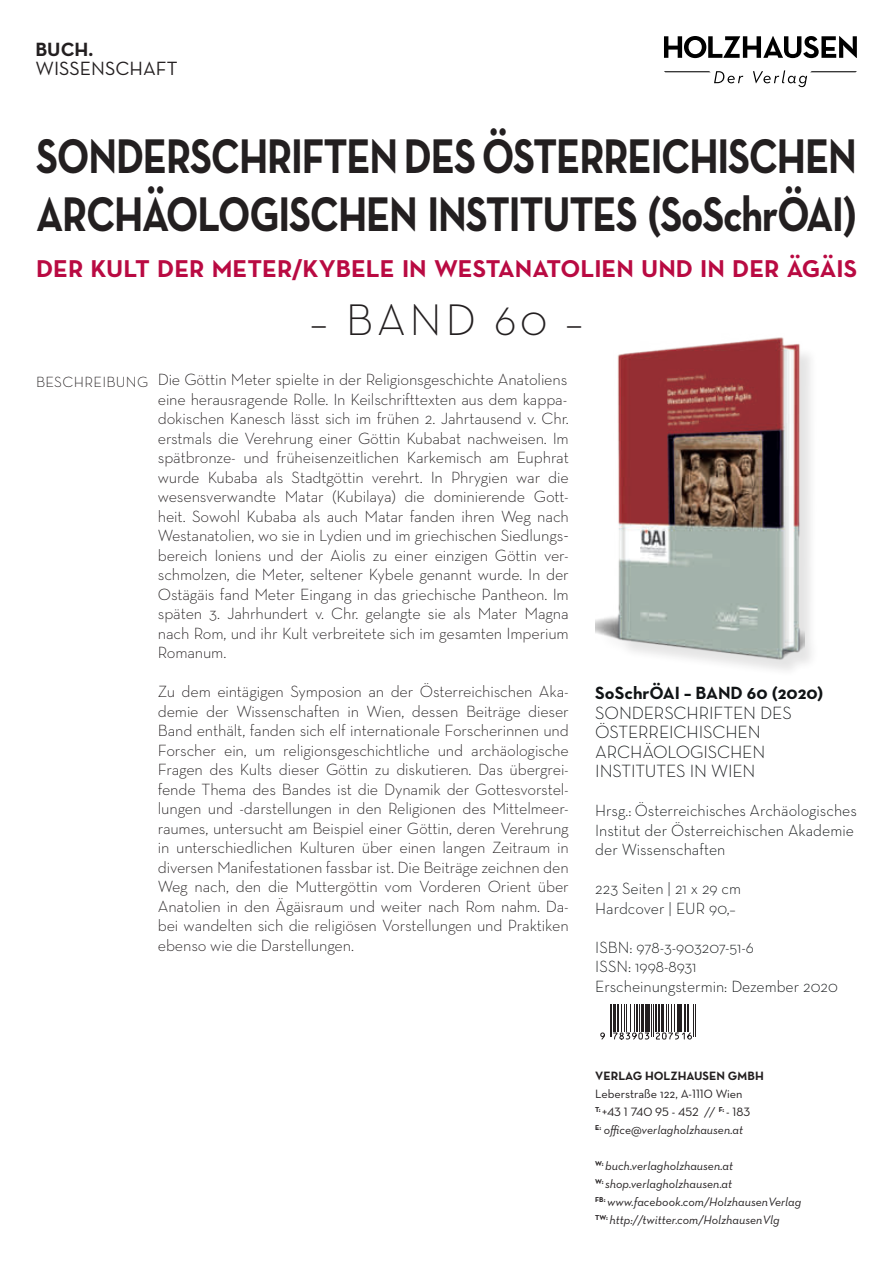
<style>
.page{position:relative;width:893px;height:1263px;background:#fff}
.page>*{position:absolute;margin:0;border:0;box-sizing:border-box;transform-origin:0 0}
.t1{font:700 49.5px/58.5px "Neutra Text";letter-spacing:-.03em;color:#231f20;scale:.83 1}
.t2{font:300 45px "Neutra Text";letter-spacing:.08em;color:#231f20}
.t3{font:700 24.75px "Neutra Text";color:#b90a42}
.t4{font:19.5px "Neutra Text";color:#231f20}
.t5{font:19.5px "Neutra Text Bold Alt";color:#231f20}
.t6{font:300 18px/19.5px "Neutra Text";letter-spacing:-.01em;color:#101315}
.t7{font:700 18px "Neutra Text";color:#101315}
.t8{font:300 16.5px/19.5px "Neutra Text";letter-spacing:-.01em;color:#231f20;text-align:justify}
.t9{font:300 16.5px/19.5px "Neutra Text";color:#101315}
.t10{font:300 15px "Neutra Text";letter-spacing:.02em;color:#231f20}
.t11{font:italic 12.3px/18px "Neutra Text";color:#231f20}
.t12{font:12.3px "Neutra Text";color:#231f20}
.t13{font:12.3px "Neutra Text Book Alt";color:#231f20}
.t14{font:12.3px "Neutra Text Bold Alt";color:#231f20}
.t15{font:9.9px/11.9px "Arial";color:#231f20}
.s1{font-family:"Neutra Text Book Alt"}
.s2{font-family:"Neutra Text";font-style:italic}
</style>
<div class="page">
<svg style="left:664px;top:36px;width:193px;height:22px"></svg>
<svg style="left:753px;top:70px;width:104px;height:17px"></svg>
<svg style="left:664px;top:71px;width:79px;height:12px"></svg>
<div style="left:598px;top:341px;width:225px;height:336px;background:#231f20;opacity:.12"></div>
<img style="left:595px;top:337px;width:210px;height:323px">
<hr style="left:610px;top:1004px;width:1px;height:32px;background:#231f20">
<hr style="left:611px;top:1004px;width:1px;height:32px;background:#231f20">
<hr style="left:693px;top:1004px;width:1px;height:32px;background:#231f20">
<hr style="left:695px;top:1004px;width:1px;height:32px;background:#231f20">
<svg style="left:600px;top:1032px;width:5px;height:8px"></svg>
<svg style="left:613px;top:1004px;width:79px;height:36px"></svg>
<p class="t5" style="left:36px;top:37px;width:59px">BUCH.</p>
<p class="t4" style="left:36px;top:57px;width:144px">WISSENSCHAFT</p>
<h1 class="t1" style="left:36px;top:125px;width:991px">SONDERSCHRIFTEN DES ÖSTERREICHISCHEN<br>ARCHÄOLOGISCHEN INSTITUTES (SoSchrÖAI)</h1>
<h3 class="t3" style="left:36px;top:254px;width:823px">DER KULT DER METER/KYBELE IN WESTANATOLIEN UND IN DER ÄGÄIS</h3>
<h2 class="t2" style="left:310px;top:292px;width:275px">– BAND 60 –</h2>
<p class="t10" style="left:36px;top:373px;width:114px">BESCHREIBUNG</p>
<p class="t8" style="left:158px;top:369px;width:413px">Die Göttin Meter spielte in der Religionsgeschichte Anatoliens eine herausragende Rolle. In Keilschrifttexten aus dem kappa&shy;dokischen Kanesch lässt sich im frühen 2. Jahrtausend v. Chr. erstmals die Verehrung einer Göttin Kubabat nachweisen. Im spätbronze- und früheisenzeitlichen Karkemisch am Euphrat wurde Kubaba als Stadtgöttin verehrt. In Phrygien war die wesensverwandte Matar (Kubilaya) die dominierende Gott&shy;heit. Sowohl Kubaba als auch Matar fanden ihren Weg nach Westanatolien, wo sie in Lydien und im griechischen Siedlungs&shy;bereich Ioniens und der Aiolis zu einer einzigen Göttin ver&shy;schmolzen, die Meter, seltener Kybele genannt wurde. In der Ostägäis fand Meter Eingang in das griechische Pantheon. Im späten 3. Jahrhundert v. Chr. gelangte sie als Mater Magna nach Rom, und ihr Kult verbreitete sich im gesamten Imperium Romanum.</p>
<p class="t8" style="left:158px;top:681px;width:413px">Zu dem eintägigen Symposion an der Österreichischen Aka&shy;demie der Wissenschaften in Wien, dessen Beiträge dieser Band enthält, fanden sich elf internationale Forscherinnen und Forscher ein, um religionsgeschichtliche und archäologische Fragen des Kults dieser Göttin zu diskutieren. Das übergrei&shy;fende Thema des Bandes ist die Dynamik der Gottesvorstel&shy;lungen und -darstellungen in den Religionen des Mittelmeer&shy;raumes, untersucht am Beispiel einer Göttin, deren Verehrung in unterschiedlichen Kulturen über einen langen Zeitraum in diversen Manifestationen fassbar ist. Die Beiträge zeichnen den Weg nach, den die Muttergöttin vom Vorderen Orient über Anatolien in den Ägäisraum und weiter nach Rom nahm. Da&shy;bei wandelten sich die religiösen Vorstellungen und Praktiken ebenso wie die Darstellungen.</p>
<p class="t7" style="left:595px;top:682px;width:230px">SoSchrÖAI – BAND 60 (2020)</p>
<p class="t6" style="left:595px;top:702px;width:198px">SONDERSCHRIFTEN DES<br>ÖSTERREICHISCHEN<br>ARCHÄOLOGISCHEN<br>INSTITUTES IN WIEN</p>
<p class="t9" style="left:595px;top:800px;width:263px">Hrsg.: Österreichisches Archäologisches<br>Institut der Österreichischen Akademie der Wissenschaften</p>
<p class="t9" style="left:595px;top:878px;width:147px">223 Seiten | 21 x 29 cm<br>Hardcover | EUR 90,–</p>
<p class="t9" style="left:595px;top:937px;width:244px">ISBN: 978-3-903207-51-6<br>ISSN: 1998-8931<br>Erscheinungstermin: Dezember 2020</p>
<p class="t15" style="left:594px;top:945px;width:112px">ISSN 1998-8931<br>ISBN 978-3-903207-51-6</p>
<p class="t14" style="left:595px;top:1068px;width:170px">VERLAG HOLZHAUSEN GMBH</p>
<p class="t12" style="left:595px;top:1086px;width:149px">Leberstraße 122, A-<span class="s1">1110</span> Wien</p>
<p class="t13" style="left:595px;top:1104px;width:156px"><sup>T:</sup> +43 1 740 95 - 452 <span class="s2">//</span> <sup>F:</sup> - 183</p>
<p class="t11" style="left:595px;top:1121px;width:149px"><sup>E:</sup> office@verlagholzhausen.at</p>
<p class="t11" style="left:595px;top:1157px;width:207px"><sup>W:</sup> buch.verlagholzhausen.at<br><sup>W:</sup> shop.verlagholzhausen.at<br><sup>FB:</sup> www.facebook.com/HolzhausenVerlag <sup>TW:</sup> http://twitter.com/HolzhausenVlg</p>
</div>
